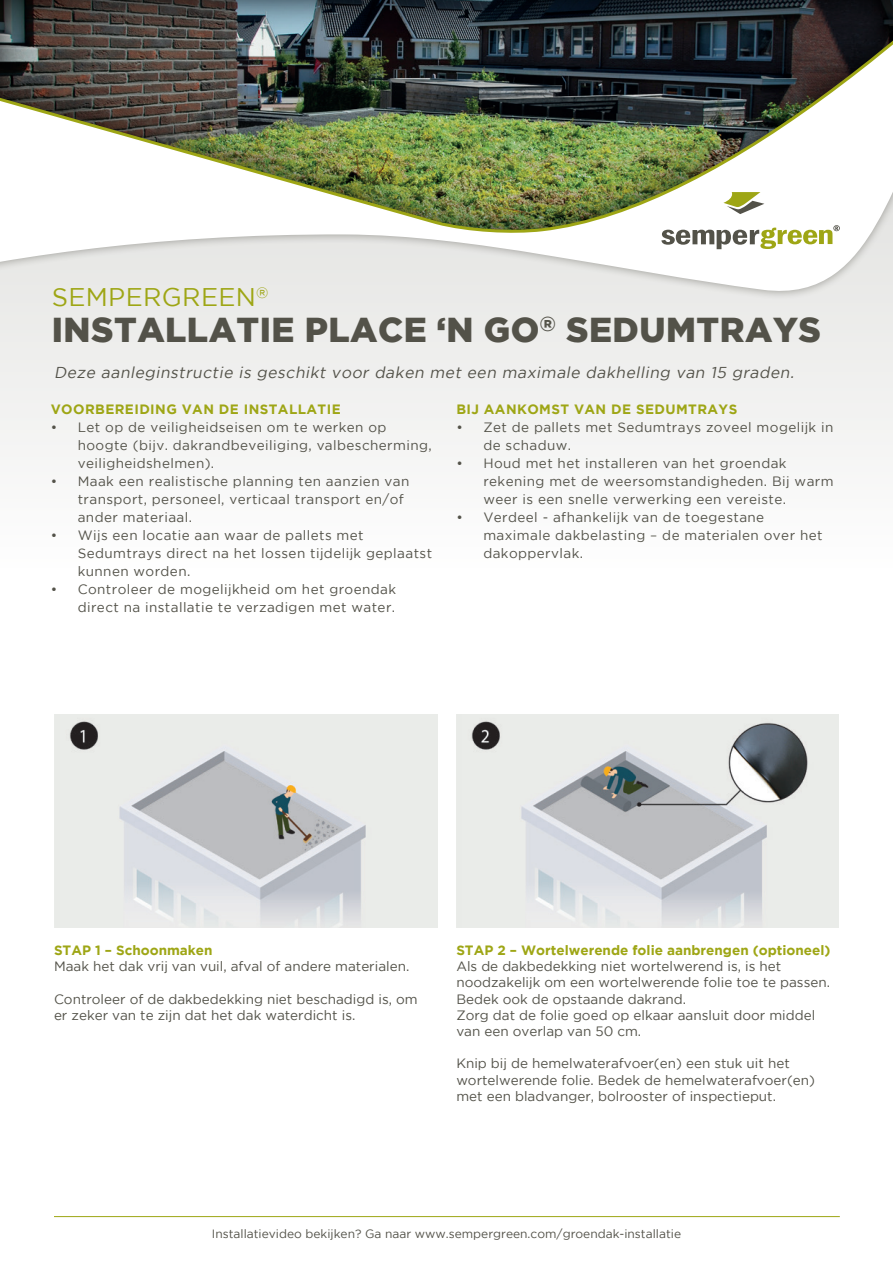
<style>
.page{position:relative;width:893px;height:1263px;background:#fff}
.page>*{position:absolute;margin:0;border:0;box-sizing:border-box;transform-origin:0 0}
.t1{font:900 34.5px "Gotham";letter-spacing:.015em;color:#535249}
.t2{font:25.5px "Gotham";letter-spacing:.015em;color:#9ea615}
.t3{font:italic 15.75px "Gotham";color:#535249}
.t4{font:13.5px/18px "Gotham";letter-spacing:.03em;color:#535249}
.t5{font:13.5px/16.2px "Gotham";color:#535249}
.t6{font:700 13.5px "Gotham";color:#9ea615}
.t7{font:700 13.5px "Gotham";letter-spacing:.03em;color:#9ea615}
.t8{font:12px "Gotham";color:#535249}
</style>
<div class="page">
<div style="left:0;top:0;width:893px;height:859px;background:linear-gradient(to right,#f9f9f9,#f9f9f9)"></div>
<hr style="left:54px;top:1216px;width:786px;height:1px;background:#9ea615">
<img style="left:55px;top:714px;width:382px;height:213px">
<img style="left:456px;top:714px;width:383px;height:213px">
<svg style="left:0;top:234px;width:893px;height:109px"></svg>
<svg style="left:661px;top:234px;width:179px;height:15px"></svg>
<img style="left:0;top:0;width:893px;height:234px">
<h2 class="t2" style="left:52px;top:283px;width:218px">SEMPERGREEN<sup>®</sup></h2>
<h1 class="t1" style="left:52px;top:310px;width:771px">INSTALLATIE PLACE ‘N GO<sup>®</sup> SEDUMTRAYS</h1>
<p class="t3" style="left:54px;top:364px;width:744px">Deze aanleginstructie is geschikt voor daken met een maximale dakhelling van 15 graden.</p>
<p class="t7" style="left:51px;top:401px;width:292px">VOORBEREIDING VAN DE INSTALLATIE</p>
<p class="t4" style="left:78px;top:418px;width:355px;text-indent:-27px">• Let op de veiligheidseisen om te werken op hoogte (bijv. dakrandbeveiliging, valbescherming, veiligheidshelmen).</p>
<p class="t4" style="left:78px;top:472px;width:333px;text-indent:-27px">• Maak een realistische planning ten aanzien van transport, personeel, verticaal transport en/of ander materiaal.</p>
<p class="t4" style="left:78px;top:526px;width:356px;text-indent:-27px">• Wijs een locatie aan waar de pallets met<br>Sedumtrays direct na het lossen tijdelijk geplaatst kunnen worden.</p>
<p class="t4" style="left:51px;top:580px;width:347px;text-align:right">• Controleer de mogelijkheid om het groendak direct na installatie te verzadigen met water.</p>
<p class="t7" style="left:456px;top:401px;width:282px">BIJ AANKOMST VAN DE SEDUMTRAYS</p>
<p class="t4" style="left:483px;top:418px;width:352px;text-indent:-27px">• Zet de pallets met Sedumtrays zoveel mogelijk in de schaduw.</p>
<p class="t4" style="left:483px;top:454px;width:352px;text-indent:-27px">• Houd met het installeren van het groendak rekening met de weersomstandigheden. Bij warm weer is een snelle verwerking een vereiste.</p>
<p class="t4" style="left:483px;top:508px;width:341px;text-indent:-27px">• Verdeel - afhankelijk van de toegestane maximale dakbelasting – de materialen over het dakoppervlak.</p>
<p class="t6" style="left:54px;top:942px;width:160px">STAP 1 – Schoonmaken</p>
<p class="t5" style="left:54px;top:958px;width:357px">Maak het dak vrij van vuil, afval of andere materialen.</p>
<p class="t5" style="left:54px;top:990px;width:365px">Controleer of de dakbedekking niet beschadigd is, om er zeker van te zijn dat het dak waterdicht is.</p>
<p class="t6" style="left:456px;top:942px;width:376px">STAP 2 – Wortelwerende folie aanbrengen (optioneel)</p>
<p class="t5" style="left:456px;top:958px;width:375px">Als de dakbedekking niet wortelwerend is, is het noodzakelijk om een wortelwerende folie toe te passen.<br>Bedek ook de opstaande dakrand.<br>Zorg dat de folie goed op elkaar aansluit door middel van een overlap van 50 cm.</p>
<p class="t5" style="left:456px;top:1055px;width:360px">Knip bij de hemelwaterafvoer(en) een stuk uit het wortelwerende folie. Bedek de hemelwaterafvoer(en) met een bladvanger, bolrooster of inspectieput.</p>
<p class="t8" style="left:212px;top:1227px;width:471px">Installatievideo bekijken? Ga naar www.sempergreen.com/groendak-installatie</p>
</div>
